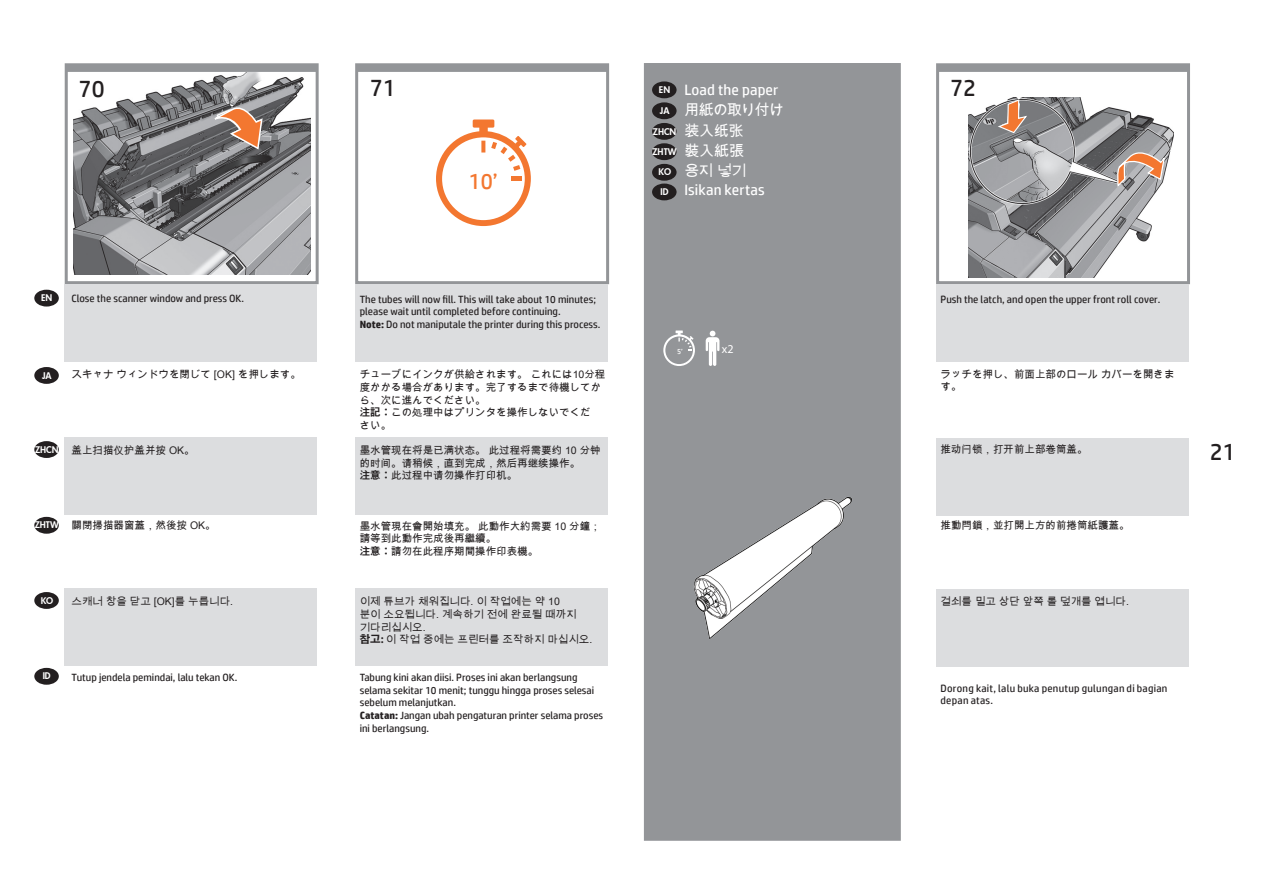
<style>
.page{position:relative;width:1266px;height:890px;background:#fff}
.page>*{position:absolute;margin:0;border:0;box-sizing:border-box;transform-origin:0 0}
.t1{font:24px "HP Simplified";color:#231f20}
.t2{font:22.5px "HP Simplified";color:#f37730}
.t3{font:15px "HP Simplified";letter-spacing:.01em;color:#fff}
.t4{font:15px/20.1px "Arial Unicode MS";letter-spacing:-.035em;color:#fff}
.t5{font:12px "Myriad Pro";color:#fff}
.t6{font:10.5px/12.6px "HP Simplified";color:#231f20}
.t7{font:10.5px/12.6px "Arial Unicode MS";color:#231f20}
.t8{font:10.5px/12.6px "HP Simplified";letter-spacing:.025em;color:#231f20}
.t9{font:9px/19.6px "Futura Hv";color:#fff}
.t10{font:7.5px "HP Simplified";color:#fff}
.s1{font-weight:700}
.s2{font-family:"Adobe Gothic Std";font-weight:700}
</style>
<div class="page">
<div style="left:66px;top:65px;width:251px;height:217px;background:#939598"></div>
<svg style="left:69px;top:72px;width:246px;height:208px;background:#ededed"></svg>
<div style="left:65px;top:63px;width:254px;height:221px;border:3px solid #939598"></div>
<div style="left:357px;top:65px;width:251px;height:217px;background:#939598"></div>
<div style="left:357px;top:72px;width:251px;height:210px;background:#fff"></div>
<div style="left:355px;top:63px;width:254px;height:221px;border:3px solid #939598"></div>
<div style="left:937px;top:65px;width:251px;height:217px;background:#939598"></div>
<div style="left:938px;top:72px;width:250px;height:210px;background:#fff"></div>
<div style="left:936px;top:63px;width:254px;height:221px;border:3px solid #939598"></div>
<svg style="left:436px;top:119px;width:95px;height:107px"></svg>
<div style="left:644px;top:63px;width:257px;height:777px;background:#939598"></div>
<img style="left:694px;top:497px;width:158px;height:142px">
<svg style="left:706px;top:330px;width:13px;height:36px"></svg>
<svg style="left:663px;top:330px;width:32px;height:36px"></svg>
<img style="left:968px;top:97px;width:205px;height:180px">
<img style="left:74px;top:72px;width:236px;height:202px">
<div style="left:34px;top:289px;width:25px;height:17px;background:#231f20;border-radius:50%"></div>
<div style="left:34px;top:367px;width:25px;height:16px;background:#231f20;border-radius:50%"></div>
<div style="left:34px;top:441px;width:25px;height:17px;background:#231f20;border-radius:50%"></div>
<div style="left:34px;top:516px;width:25px;height:17px;background:#231f20;border-radius:50%"></div>
<div style="left:34px;top:591px;width:25px;height:17px;background:#231f20;border-radius:50%"></div>
<div style="left:34px;top:667px;width:25px;height:17px;background:#231f20;border-radius:50%"></div>
<div style="left:355px;top:284px;width:253px;height:77px;background:#dcdddf"></div>
<div style="left:355px;top:437px;width:253px;height:77px;background:#dcdddf"></div>
<div style="left:355px;top:588px;width:253px;height:77px;background:#dcdddf"></div>
<div style="left:652px;top:81px;width:24px;height:17px;background:#231f20;border-radius:50%"></div>
<div style="left:652px;top:102px;width:24px;height:17px;background:#231f20;border-radius:50%"></div>
<div style="left:652px;top:123px;width:24px;height:17px;background:#231f20;border-radius:50%"></div>
<div style="left:652px;top:143px;width:24px;height:17px;background:#231f20;border-radius:50%"></div>
<div style="left:652px;top:164px;width:24px;height:17px;background:#231f20;border-radius:50%"></div>
<div style="left:652px;top:183px;width:24px;height:17px;background:#231f20;border-radius:50%"></div>
<div style="left:936px;top:284px;width:252px;height:77px;background:#dcdddf"></div>
<div style="left:936px;top:438px;width:252px;height:77px;background:#dcdddf"></div>
<div style="left:936px;top:589px;width:252px;height:77px;background:#dcdddf"></div>
<div style="left:65px;top:284px;width:252px;height:77px;background:#dcdddf"></div>
<div style="left:65px;top:437px;width:252px;height:77px;background:#dcdddf"></div>
<div style="left:65px;top:588px;width:252px;height:77px;background:#dcdddf"></div>
<svg style="left:968px;top:97px;width:60px;height:37px"></svg>
<svg style="left:1116px;top:145px;width:50px;height:43px;background:#b8a195"></svg>
<svg style="left:213px;top:104px;width:50px;height:47px;background:#a7836f"></svg>
<svg style="left:70px;top:72px;width:47px;height:30px"></svg>
<h1 class="t1" style="left:79px;top:75px;width:27px">70</h1>
<h1 class="t1" style="left:370px;top:73px;width:27px">71</h1>
<h1 class="t1" style="left:950px;top:73px;width:27px">72</h1>
<h3 class="t3" style="left:684px;top:81px;width:96px">Load the paper</h3>
<h3 class="t4" style="left:684px;top:100px;width:101px">用紙の取り付け装入纸张<br>裝入紙張<br>용지 넣기</h3>
<h3 class="t3" style="left:684px;top:181px;width:82px">Isikan kertas</h3>
<p class="t9" style="left:659px;top:80px;width:13px">EN</p>
<p class="t9" style="left:660px;top:101px;width:11px">JA</p>
<p class="t9" style="left:653px;top:121px;width:25px">ZHCN</p>
<p class="t9" style="left:652px;top:141px;width:26px">ZHTW</p>
<p class="t9" style="left:658px;top:162px;width:14px">KO<br>ID</p>
<h2 class="t2" style="left:469px;top:168px;width:31px">10’</h2>
<p class="t9" style="left:41px;top:288px;width:13px">EN</p>
<p class="t6" style="left:72px;top:292px;width:174px">Close the scanner window and press OK.</p>
<p class="t9" style="left:42px;top:365px;width:11px">JA</p>
<p class="t7" style="left:72px;top:367px;width:231px">スキャナ ウィンドウを閉じて [OK] を押します。</p>
<p class="t9" style="left:35px;top:439px;width:25px">ZHCN</p>
<p class="t7" style="left:72px;top:443px;width:125px">盖上扫描仪护盖并按 OK。</p>
<p class="t6" style="left:360px;top:292px;width:242px">The tubes will now fill. This will take about 10 minutes; please wait until completed before continuing.<br><span class="s1">Note:</span> Do not maniputale the printer during this process.</p>
<p class="t7" style="left:360px;top:368px;width:247px">チューブにインクが供給されます。 これには10分程度かかる場合があります。完了するまで待機してから、次に進んでください。<br><span class="s2">注記：</span>この処理中はプリンタを操作しないでくだ<br>さい。</p>
<p class="t7" style="left:360px;top:443px;width:242px">墨水管现在将是已满状态。 此过程将需要约 10 分钟的时间。请稍候，直到完成，然后再继续操作。<br><span class="s2">注意：</span>此过程中请勿操作打印机。</p>
<p class="t10" style="left:677px;top:346px;width:7px">5’</p>
<p class="t5" style="left:722px;top:342px;width:13px">x2</p>
<p class="t6" style="left:940px;top:292px;width:221px">Push the latch, and open the upper front roll cover.</p>
<p class="t7" style="left:940px;top:367px;width:235px">ラッチを押し、前面上部のロール カバーを開きます。</p>
<p class="t7" style="left:940px;top:443px;width:148px">推动闩锁，打开前上部卷筒盖。</p>
<h1 class="t1" style="left:1210px;top:437px;width:27px">21</h1>
<p class="t9" style="left:35px;top:515px;width:26px">ZHTW</p>
<p class="t7" style="left:72px;top:519px;width:146px">關閉掃描器窗蓋，然後按 OK。</p>
<p class="t7" style="left:360px;top:519px;width:242px">墨水管現在會開始填充。 此動作大約需要 10 分鐘；請等到此動作完成後再繼續。<br><span class="s2">注意：</span>請勿在此程序期間操作印表機。</p>
<p class="t7" style="left:940px;top:518px;width:190px">推動閂鎖，並打開上方的前捲筒紙護蓋。</p>
<p class="t9" style="left:41px;top:590px;width:14px">KO</p>
<p class="t7" style="left:72px;top:594px;width:163px">스캐너 창을 닫고 [OK]를 누릅니다.</p>
<p class="t9" style="left:43px;top:665px;width:10px">ID</p>
<p class="t6" style="left:72px;top:670px;width:167px">Tutup jendela pemindai, lalu tekan OK.</p>
<p class="t7" style="left:360px;top:595px;width:234px">이제 튜브가 채워집니다. 이 작업에는 약 10<br>분이 소요됩니다. 계속하기 전에 완료될 때까지 기다리십시오.<br><span class="s2">참고:</span> 이 작업 중에는 프린터를 조작하지 마십시오.</p>
<p class="t6" style="left:360px;top:670px;width:245px">Tabung kini akan diisi. Proses ini akan berlangsung selama sekitar 10 menit; tunggu hingga proses selesai sebelum melanjutkan.<br><span class="s1">Catatan:</span> Jangan ubah pengaturan printer selama proses ini berlangsung.</p>
<p class="t7" style="left:940px;top:594px;width:190px">걸쇠를 밀고 상단 앞쪽 롤 덮개를 엽니다.</p>
<p class="t8" style="left:940px;top:681px;width:228px">Dorong kait, lalu buka penutup gulungan di bagian depan atas.</p>
</div>
